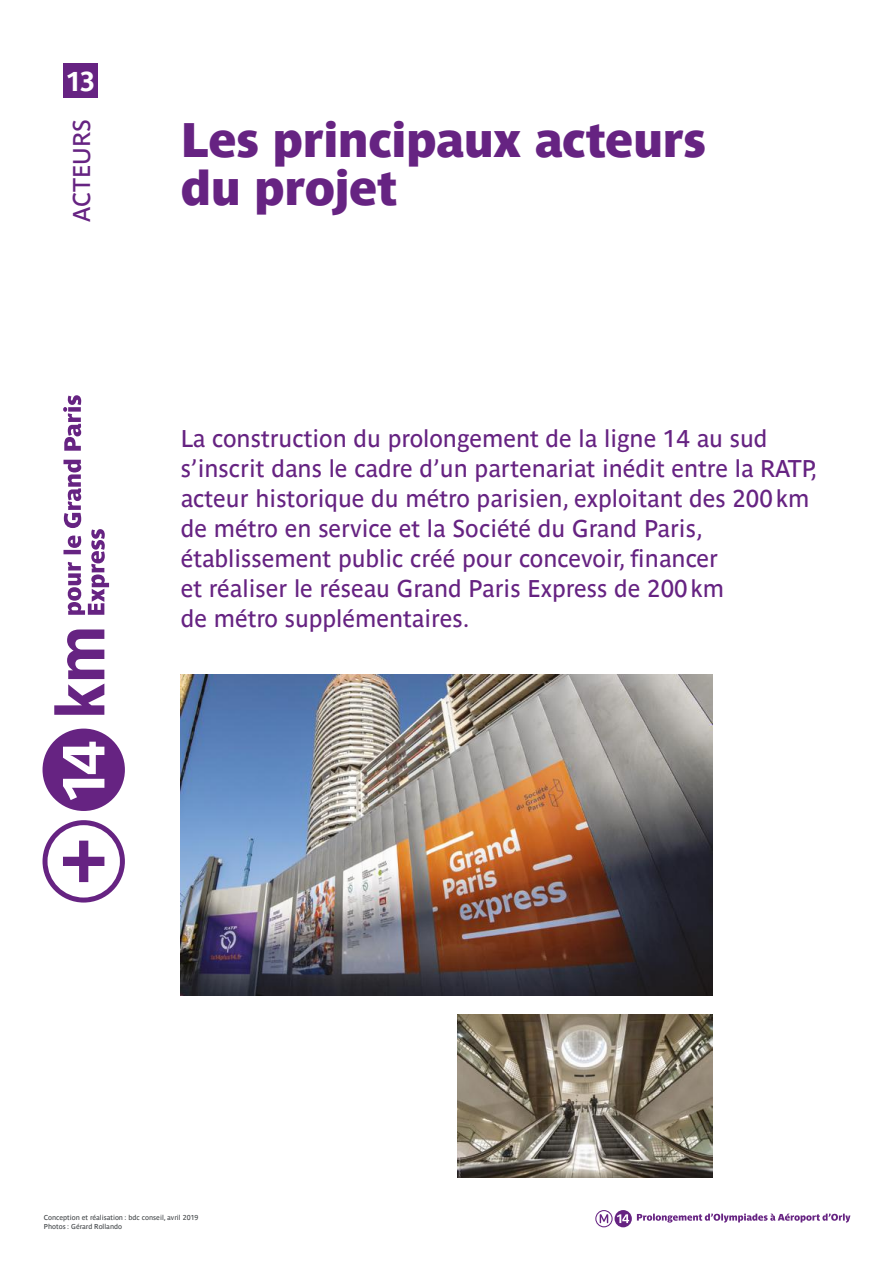
<style>
.page{position:relative;width:893px;height:1263px;background:#fff}
.page>*{position:absolute;margin:0;border:0;box-sizing:border-box;transform-origin:0 0}
.t1{font:48px/48px "Parisine Sombre";letter-spacing:-.01em;color:#662382}
.t2{font:700 27px "Parisine";color:#fff}
.t3{font:24px/30px "Parisine";color:#662382}
.t4{font:7.05px/8.4px "Parisine";color:#404447}
</style>
<div class="page">
<svg style="left:595px;top:1210px;width:255px;height:17px"></svg>
<svg style="left:43px;top:728px;width:82px;height:83px"></svg>
<svg style="left:54px;top:629px;width:50px;height:86px"></svg>
<svg style="left:43px;top:820px;width:82px;height:82px"></svg>
<svg style="left:63px;top:395px;width:46px;height:220px"></svg>
<div style="left:64px;top:64px;width:34px;height:34px;background:#662382"></div>
<img style="left:181px;top:674px;width:531px;height:322px">
<img style="left:457px;top:1015px;width:255px;height:163px">
<p class="t2" style="left:67px;top:66px;width:30px">13</p>
<p class="t3" style="left:67px;top:222px;width:105px;rotate:-90deg">ACTEURS</p>
<h1 class="t1" style="left:181px;top:115px;width:527px">Les principaux acteurs du projet</h1>
<p class="t3" style="left:181px;top:423px;width:638px">La construction du prolongement de la ligne 14 au sud s’inscrit dans le cadre d’un partenariat inédit entre la RATP, acteur historique du métro parisien, exploitant des 200km de métro en service et la Société du Grand Paris, établissement public créé pour concevoir, financer<br>et réaliser le réseau Grand Paris Express de 200km<br>de métro supplémentaires.</p>
<p class="t4" style="left:44px;top:1214px;width:156px">Conception et réalisation : bdc conseil, avril 2019<br>Photos : Gérard Rollando</p>
</div>
